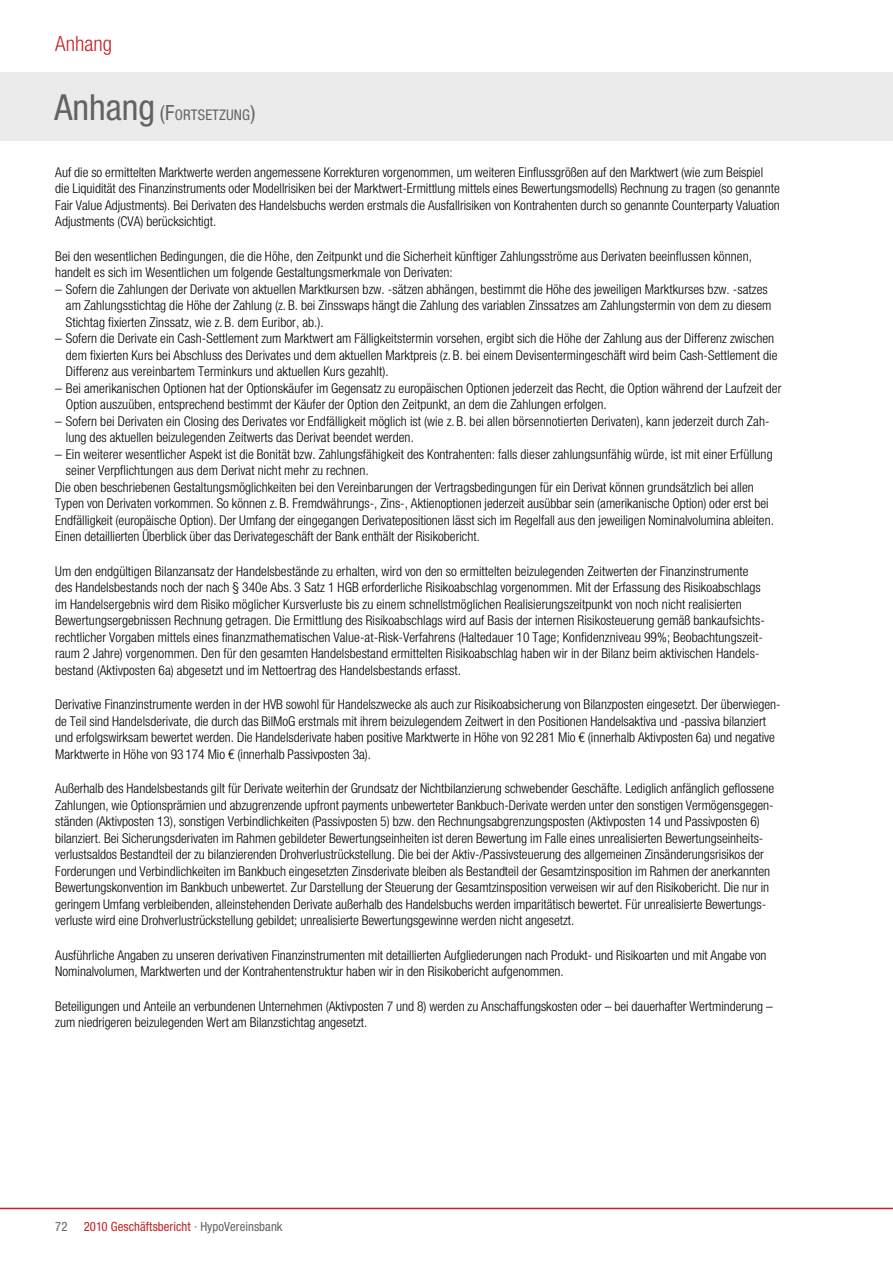
<style>
.page{position:relative;width:893px;height:1263px;background:#fff}
.page>*{position:absolute;margin:0;border:0;box-sizing:border-box;transform-origin:0 0}
.t1{font:300 condensed 21px "Helvetica Neue";color:#c02327}
.t2{font:condensed 14.7px "Helvetica Neue";letter-spacing:.01em;color:#636363}
.t3{font:300 13.5px/16.5px "Helvetica HVB Cond";color:#000}
.t4{font:condensed 12.75px "Helvetica Neue";letter-spacing:.005em;color:#c02327}
.t5{font:condensed 12.75px "Helvetica Neue";color:#636363}
.s1{font-size:36px}
.s2{font-size:21px}
.s3{color:#636363}
</style>
<div class="page">
<hr style="left:0;top:1208px;width:893px;height:1px;background:#c02327">
<div style="left:0;top:72px;width:893px;height:68px;background:#ebebeb"></div>
<h1 class="t1" style="left:55px;top:31px;width:58px">Anhang</h1>
<p class="t2" style="left:55px;top:107px;width:202px"><span class="s1">Anhang</span> <span class="s2">(F</span>ortsetzung<span class="s2">)</span></p>
<p class="t3" style="left:55px;top:164px;width:726px">Auf die so ermittelten Marktwerte werden angemessene Korrekturen vorgenommen, um weiteren Einflussgrößen auf den Marktwert (wie zum Beispiel die Liquidität des Finanzinstruments oder Modellrisiken bei der Marktwert-Ermittlung mittels eines Bewertungsmodells) Rechnung zu tragen (so genannte Fair Value Adjustments). Bei Derivaten des Handelsbuchs werden erstmals die Ausfallrisiken von Kontrahenten durch so genannte Counterparty Valuation Adjustments (CVA) berücksichtigt.</p>
<p class="t3" style="left:55px;top:248px;width:698px">Bei den wesentlichen Bedingungen, die die Höhe, den Zeitpunkt und die Sicherheit künftiger Zahlungsströme aus Derivaten beeinflussen können, handelt es sich im Wesentlichen um folgende Gestaltungsmerkmale von Derivaten:</p>
<p class="t3" style="left:66px;top:281px;width:707px;text-indent:-11px">– Sofern die Zahlungen der Derivate von aktuellen Marktkursen bzw. -sätzen abhängen, bestimmt die Höhe des jeweiligen Marktkurses bzw. -satzes am Zahlungsstichtag die Höhe der Zahlung (z. B. bei Zinsswaps hängt die Zahlung des variablen Zinssatzes am Zahlungstermin von dem zu diesem<br>Stichtag fixierten Zinssatz, wie z. B. dem Euribor, ab.).</p>
<p class="t3" style="left:66px;top:330px;width:713px;text-indent:-11px">– Sofern die Derivate ein Cash-Settlement zum Marktwert am Fälligkeitstermin vorsehen, ergibt sich die Höhe der Zahlung aus der Differenz zwischen dem fixierten Kurs bei Abschluss des Derivates und dem aktuellen Marktpreis (z. B. bei einem Devisentermingeschäft wird beim Cash-Settlement die<br>Differenz aus vereinbartem Terminkurs und aktuellen Kurs gezahlt).</p>
<p class="t3" style="left:66px;top:380px;width:717px;text-indent:-11px">– Bei amerikanischen Optionen hat der Optionskäufer im Gegensatz zu europäischen Optionen jederzeit das Recht, die Option während der Laufzeit der<br>Option auszuüben, entsprechend bestimmt der Käufer der Option den Zeitpunkt, an dem die Zahlungen erfolgen.</p>
<p class="t3" style="left:66px;top:413px;width:705px;text-indent:-11px">– Sofern bei Derivaten ein Closing des Derivates vor Endfälligkeit möglich ist (wie z. B. bei allen börsennotierten Derivaten), kann jederzeit durch Zah&shy;lung des aktuellen beizulegenden Zeitwerts das Derivat beendet werden.</p>
<p class="t3" style="left:55px;top:446px;width:719px">– Ein weiterer wesentlicher Aspekt ist die Bonität bzw. Zahlungsfähigkeit des Kontrahenten: falls dieser zahlungsunfähig würde, ist mit einer Erfüllung</p>
<p class="t3" style="left:66px;top:462px;width:304px">seiner Verpflichtungen aus dem Derivat nicht mehr zu rechnen.</p>
<p class="t3" style="left:55px;top:479px;width:700px">Die oben beschriebenen Gestaltungsmöglichkeiten bei den Vereinbarungen der Vertragsbedingungen für ein Derivat können grundsätzlich bei allen</p>
<p class="t3" style="left:55px;top:495px;width:715px">Typen von Derivaten vorkommen. So können z. B. Fremdwährungs-, Zins-, Aktienoptionen jederzeit ausübbar sein (amerikanische Option) oder erst bei</p>
<p class="t3" style="left:55px;top:512px;width:720px">Endfälligkeit (europäische Option). Der Umfang der eingegangen Derivatepositionen lässt sich im Regelfall aus den jeweiligen Nominalvolumina ableiten.</p>
<p class="t3" style="left:55px;top:528px;width:426px">Einen detaillierten Überblick über das Derivategeschäft der Bank enthält der Risikobericht.</p>
<p class="t3" style="left:55px;top:563px;width:711px">Um den endgültigen Bilanzansatz der Handelsbestände zu erhalten, wird von den so ermittelten beizulegenden Zeitwerten der Finanzinstrumente des Handelsbestands noch der nach § 340e Abs. 3 Satz 1 HGB erforderliche Risikoabschlag vorgenommen. Mit der Erfassung des Risikoabschlags im Handelsergebnis wird dem Risiko möglicher Kursverluste bis zu einem schnellstmöglichen Realisierungszeitpunkt von noch nicht realisierten Bewertungsergebnissen Rechnung getragen. Die Ermittlung des Risikoabschlags wird auf Basis der internen Risikosteuerung gemäß bankaufsichts&shy;rechtlicher Vorgaben mittels eines finanzmathematischen Value-at-Risk-Verfahrens (Haltedauer 10 Tage; Konfidenzniveau 99%; Beobachtungszeit&shy;raum 2 Jahre) vorgenommen. Den für den gesamten Handelsbestand ermittelten Risikoabschlag haben wir in der Bilanz beim aktivischen Handels&shy;bestand (Aktivposten 6a) abgesetzt und im Nettoertrag des Handelsbestands erfasst.</p>
<p class="t3" style="left:55px;top:696px;width:727px">Derivative Finanzinstrumente werden in der HVB sowohl für Handelszwecke als auch zur Risikoabsicherung von Bilanzposten eingesetzt. Der überwiegen&shy;de Teil sind Handelsderivate, die durch das BilMoG erstmals mit ihrem beizulegendem Zeitwert in den Positionen Handelsaktiva und -passiva bilanziert und erfolgswirksam bewertet werden. Die Handelsderivate haben positive Marktwerte in Höhe von 92 281 Mio € (innerhalb Aktivposten 6a) und negative Marktwerte in Höhe von 93 174 Mio € (innerhalb Passivposten 3a).</p>
<p class="t3" style="left:55px;top:780px;width:720px">Außerhalb des Handelsbestands gilt für Derivate weiterhin der Grundsatz der Nichtbilanzierung schwebender Geschäfte. Lediglich anfänglich geflossene Zahlungen, wie Optionsprämien und abzugrenzende upfront payments unbewerteter Bankbuch-Derivate werden unter den sonstigen Vermögensgegen&shy;ständen (Aktivposten 13), sonstigen Verbindlichkeiten (Passivposten 5) bzw. den Rechnungsabgrenzungsposten (Aktivposten 14 und Passivposten 6) bilanziert. Bei Sicherungsderivaten im Rahmen gebildeter Bewertungseinheiten ist deren Bewertung im Falle eines unrealisierten Bewertungseinheits&shy;verlustsaldos Bestandteil der zu bilanzierenden Drohverlustrückstellung. Die bei der Aktiv-/Passivsteuerung des allgemeinen Zinsänderungsrisikos der Forderungen und Verbindlichkeiten im Bankbuch eingesetzten Zinsderivate bleiben als Bestandteil der Gesamtzinsposition im Rahmen der anerkannten Bewertungskonvention im Bankbuch unbewertet. Zur Darstellung der Steuerung der Gesamtzinsposition verweisen wir auf den Risikobericht. Die nur in geringem Umfang verbleibenden, alleinstehenden Derivate außerhalb des Handelsbuchs werden imparitätisch bewertet. Für unrealisierte Bewertungs&shy;verluste wird eine Drohverlustrückstellung gebildet; unrealisierte Bewertungsgewinne werden nicht angesetzt.</p>
<p class="t3" style="left:55px;top:947px;width:713px">Ausführliche Angaben zu unseren derivativen Finanzinstrumenten mit detaillierten Aufgliederungen nach Produkt- und Risikoarten und mit Angabe von<br>Nominalvolumen, Marktwerten und der Kontrahentenstruktur haben wir in den Risikobericht aufgenommen.</p>
<p class="t3" style="left:55px;top:998px;width:719px">Beteiligungen und Anteile an verbundenen Unternehmen (Aktivposten 7 und 8) werden zu Anschaffungskosten oder – bei dauerhafter Wertminderung – zum niedrigeren beizulegenden Wert am Bilanzstichtag angesetzt.</p>
<p class="t5" style="left:55px;top:1218px;width:14px">72</p>
<p class="t4" style="left:84px;top:1218px;width:200px">2010 Geschäftsbericht <span class="s3">· HypoVereinsbank</span></p>
</div>
